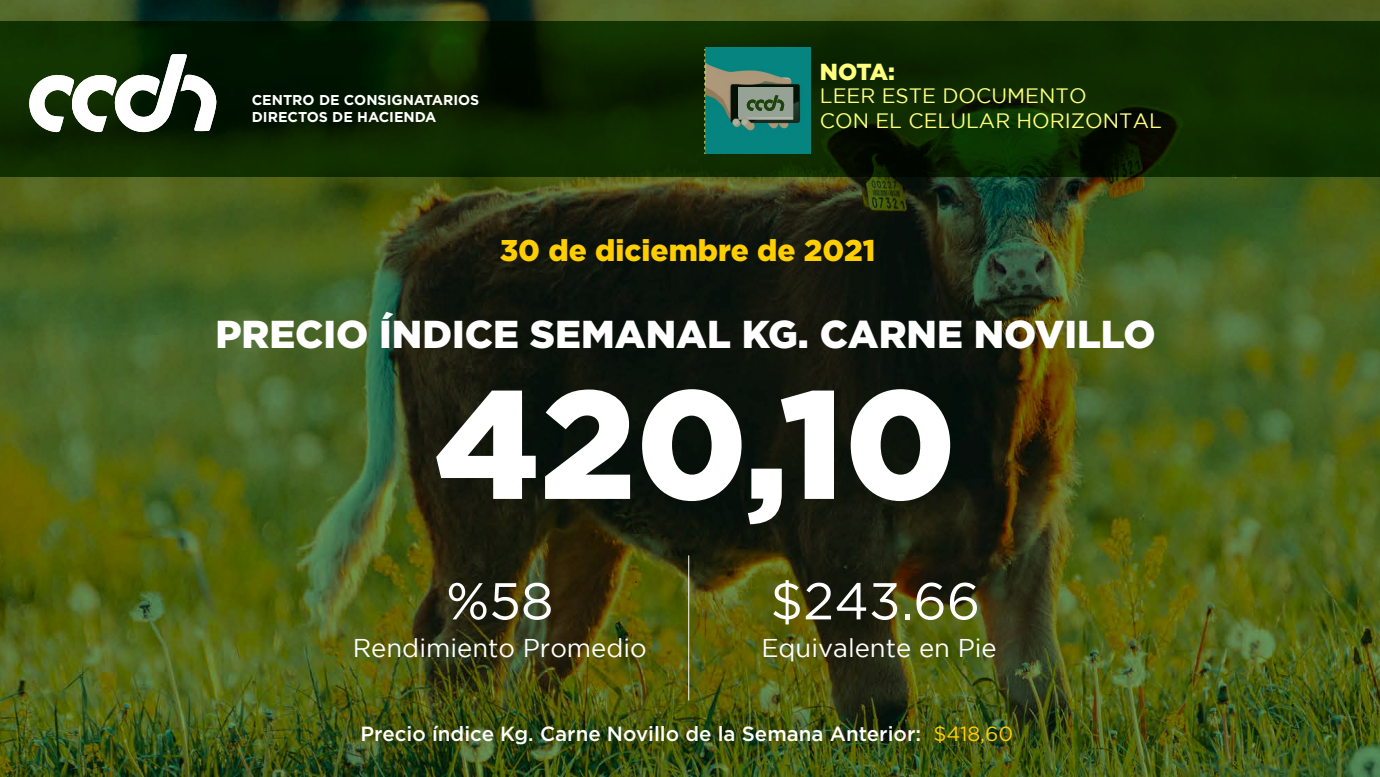
<style>
.page{position:relative;width:1380px;height:777px;background:#fff}
.page>*{position:absolute;margin:0;border:0;box-sizing:border-box;transform-origin:0 0}
.t1{font:900 153.5px "Gotham";color:#fff}
.t2{font:51.69px "Gotham";color:#fff}
.t3{font:900 38.88px "Gotham";color:#fff}
.t4{font:900 30px "Gotham";color:#ffce00}
.t5{font:25.62px "Gotham";color:#fff}
.t6{font:900 23.12px "Gotham";color:#ffff7e}
.t7{font:20.75px/24.9px "Gotham";color:#ffff7e}
.t8{font:500 20.5px "Gotham";color:#fff}
.t9{font:700 14.25px/17.1px "Gotham";color:#fff}
.s1{font-weight:400;color:#ffce00}
</style>
<div class="page">
<img style="left:0;top:0;width:1380px;height:776px">
<svg style="left:0;top:21px;width:1380px;height:156px;background:#0c2600"></svg>
<svg style="left:27px;top:54px;width:191px;height:79px"></svg>
<img style="left:705px;top:48px;width:106px;height:105px">
<div style="left:738px;top:88px;width:55px;height:29px;background:#97a296"></div>
<svg style="left:746px;top:95px;width:38px;height:16px"></svg>
<hr style="left:688px;top:555px;width:1px;height:145px;background:#fff">
<p class="t9" style="left:252px;top:91px;width:229px">CENTRO DE CONSIGNATARIOS<br>DIRECTOS DE HACIENDA</p>
<p class="t6" style="left:820px;top:58px;width:77px">NOTA:</p>
<p class="t7" style="left:820px;top:83px;width:344px">LEER ESTE DOCUMENTO<br>CON EL CELULAR HORIZONTAL</p>
<h3 class="t4" style="left:500px;top:232px;width:377px">30 de diciembre de 2021</h3>
<h3 class="t3" style="left:215px;top:311px;width:942px">PRECIO ÍNDICE SEMANAL KG. CARNE NOVILLO</h3>
<h1 class="t1" style="left:434px;top:355px;width:524px">420,10</h1>
<h2 class="t2" style="left:446px;top:572px;width:109px">%58</h2>
<p class="t5" style="left:353px;top:633px;width:296px">Rendimiento Promedio</p>
<h2 class="t2" style="left:770px;top:572px;width:211px">$243.66</h2>
<p class="t5" style="left:761px;top:633px;width:237px">Equivalente en Pie</p>
<p class="t8" style="left:361px;top:719px;width:654px">Precio índice Kg. Carne Novillo de la Semana Anterior: <span class="s1">$418,60</span></p>
</div>
